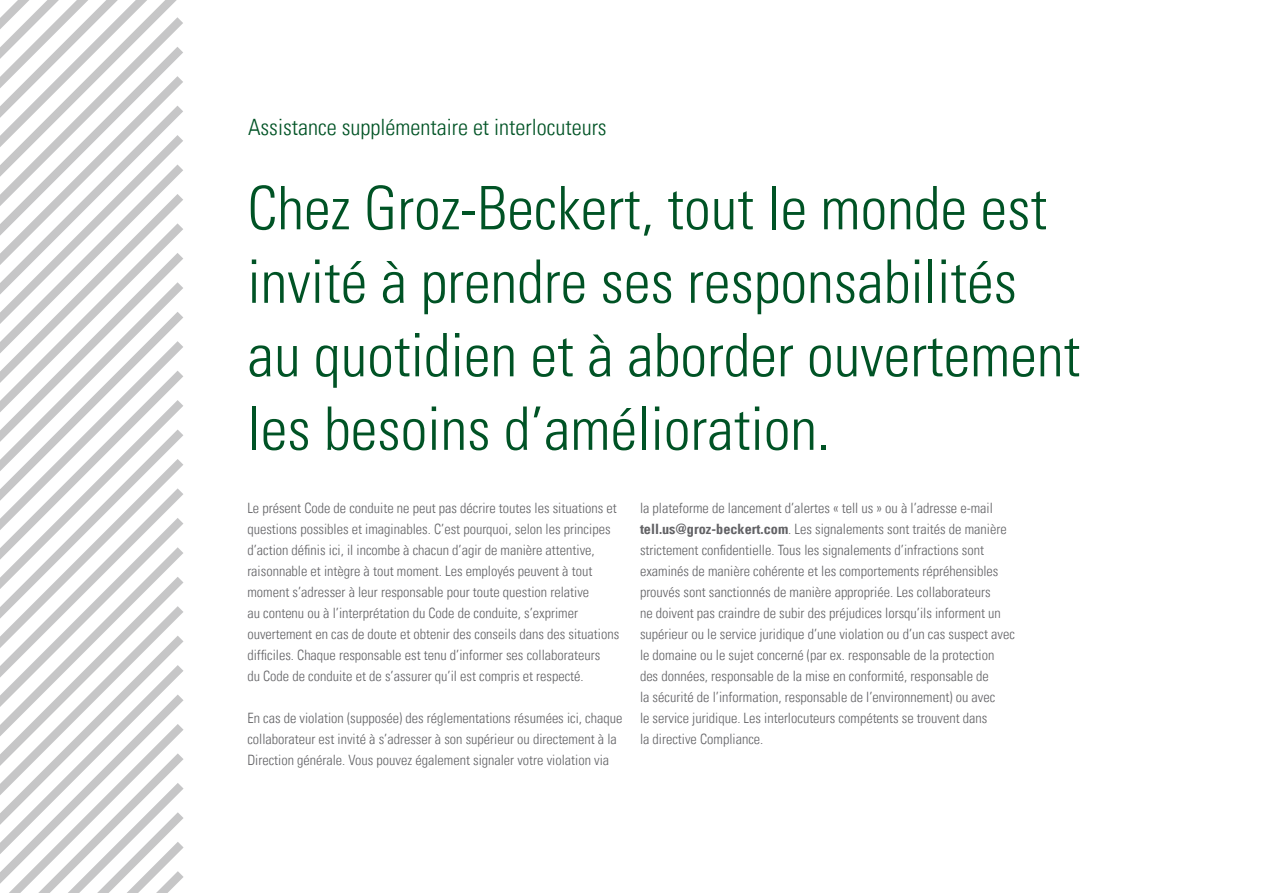
<style>
.page{position:relative;width:1263px;height:893px;background:#fff}
.page>*{position:absolute;margin:0;border:0;box-sizing:border-box;transform-origin:0 0}
.t1{font:60px/73.5px "Univers Com 47 Light Cond";color:#005325}
.t2{font:22.5px "Univers Com 47 Light Cond";color:#005325}
.t3{font:14.25px/21px "Univers Com 47 Light Cond";color:#636366}
.s1{font-family:"Univers Com 67 Bold Cond"}
</style>
<div class="page">
<svg style="left:0;top:0;width:183px;height:893px"></svg>
<h2 class="t2" style="left:248px;top:113px;width:360px">Assistance supplémentaire et interlocuteurs</h2>
<h1 class="t1" style="left:247px;top:171px;width:834px">Chez Groz-Beckert, tout le monde est invité à prendre ses responsabilités au quotidien et à aborder ouvertement les besoins d’amélioration.</h1>
<p class="t3" style="left:247px;top:497px;width:373px">Le présent Code de conduite ne peut pas décrire toutes les situations et questions possibles et imaginables. C’est pourquoi, selon les principes d’action définis ici, il incombe à chacun d’agir de manière attentive, raisonnable et intègre à tout moment. Les employés peuvent à tout moment s’adresser à leur responsable pour toute question relative<br>au contenu ou à l’interprétation du Code de conduite, s’exprimer ouvertement en cas de doute et obtenir des conseils dans des situations difficiles. Chaque responsable est tenu d’informer ses collaborateurs<br>du Code de conduite et de s’assurer qu’il est compris et respecté.</p>
<p class="t3" style="left:247px;top:707px;width:377px">En cas de violation (supposée) des réglementations résumées ici, chaque collaborateur est invité à s’adresser à son supérieur ou directement à la<br>Direction générale. Vous pouvez également signaler votre violation via</p>
<p class="t3" style="left:640px;top:497px;width:377px">la plateforme de lancement d’alertes « tell us » ou à l’adresse e-mail <span class="s1">tell.us@groz-beckert.com</span>. Les signalements sont traités de manière strictement confidentielle. Tous les signalements d’infractions sont examinés de manière cohérente et les comportements répréhensibles prouvés sont sanctionnés de manière appropriée. Les collaborateurs<br>ne doivent pas craindre de subir des préjudices lorsqu’ils informent un supérieur ou le service juridique d’une violation ou d’un cas suspect avec le domaine ou le sujet concerné (par ex. responsable de la protection des données, responsable de la mise en conformité, responsable de<br>la sécurité de l’information, responsable de l’environnement) ou avec<br>le service juridique. Les interlocuteurs compétents se trouvent dans<br>la directive Compliance.</p>
</div>
